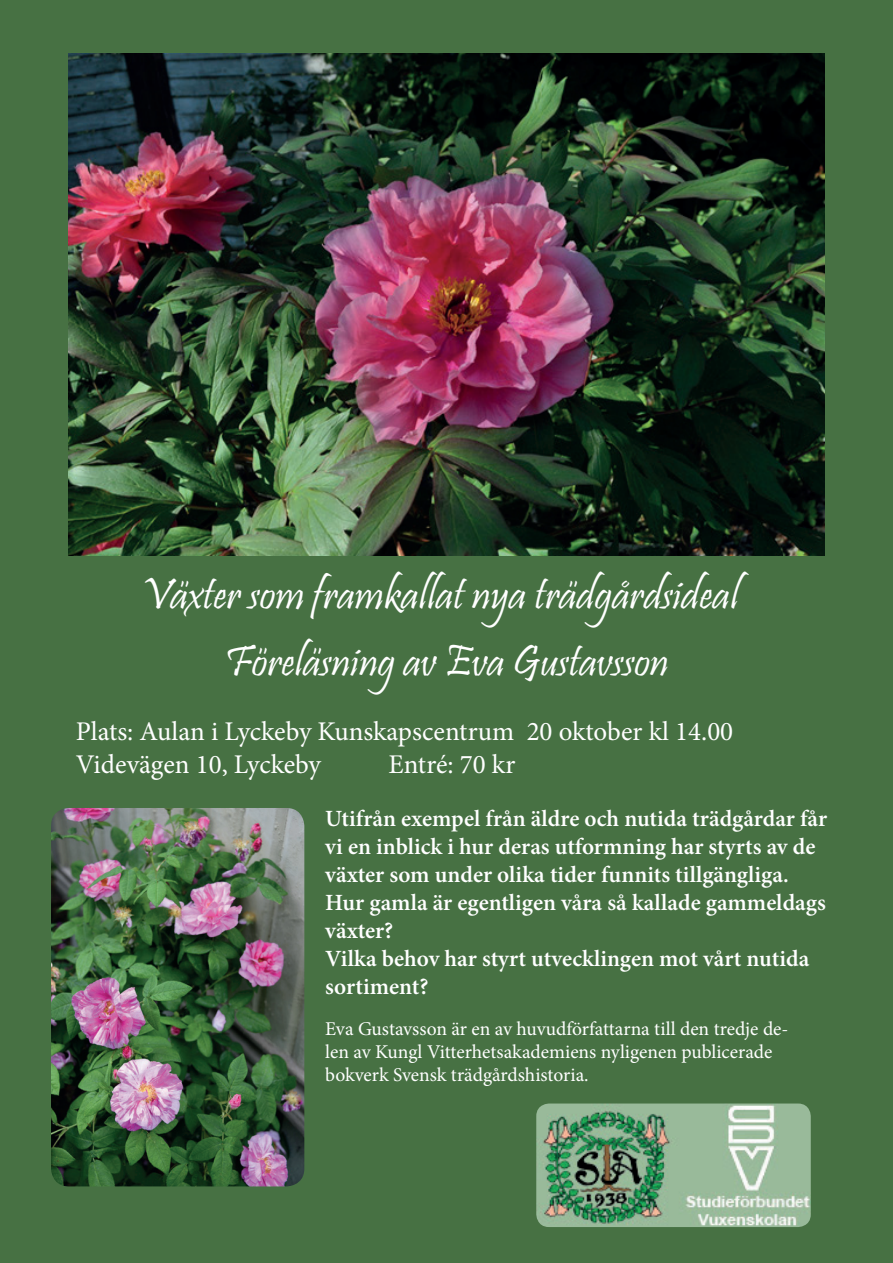
<style>
.page{position:relative;width:893px;height:1263px;background:#477143}
.page>*{position:absolute;margin:0;border:0;box-sizing:border-box;transform-origin:0 0}
.t1{font:45px "Pristina";color:#fff}
.t2{font:27px/32.4px "Minion Pro";letter-spacing:-.005em;color:#fff}
.t3{font:600 23.25px/27.9px "Minion Pro";color:#fff}
.t4{font:19.5px/23.4px "Minion Pro";color:#fff}
</style>
<div class="page">
<img style="left:69px;top:53px;width:755px;height:502px">
<img style="left:51px;top:808px;width:253px;height:378px">
<img style="left:536px;top:1103px;width:275px;height:124px">
<h1 class="t1" style="left:141px;top:569px;width:599px">Växter som framkallat nya trädgårdsideal</h1>
<h1 class="t1" style="left:225px;top:636px;width:446px">Föreläsning av Eva Gustavsson</h1>
<p class="t2" style="left:76px;top:716px;width:659px">Plats: Aulan i Lyckeby Kunskapscentrum 20 oktober kl 14.00<br>Videvägen 10, Lyckeby</p>
<p class="t2" style="left:388px;top:748px;width:128px">Entré: 70 kr</p>
<p class="t3" style="left:325px;top:805px;width:503px">Utifrån exempel från äldre och nutida trädgårdar får vi en inblick i hur deras utformning har styrts av de växter som under olika tider funnits tillgängliga.<br>Hur gamla är egentligen våra så kallade gammeldags växter?<br>Vilka behov har styrt utvecklingen mot vårt nutida sortiment?</p>
<p class="t4" style="left:325px;top:1017px;width:465px">Eva Gustavsson är en av huvudförfattarna till den tredje de&shy;len av Kungl Vitterhetsakademiens nyligenen publicerade bokverk Svensk trädgårdshistoria.</p>
</div>
